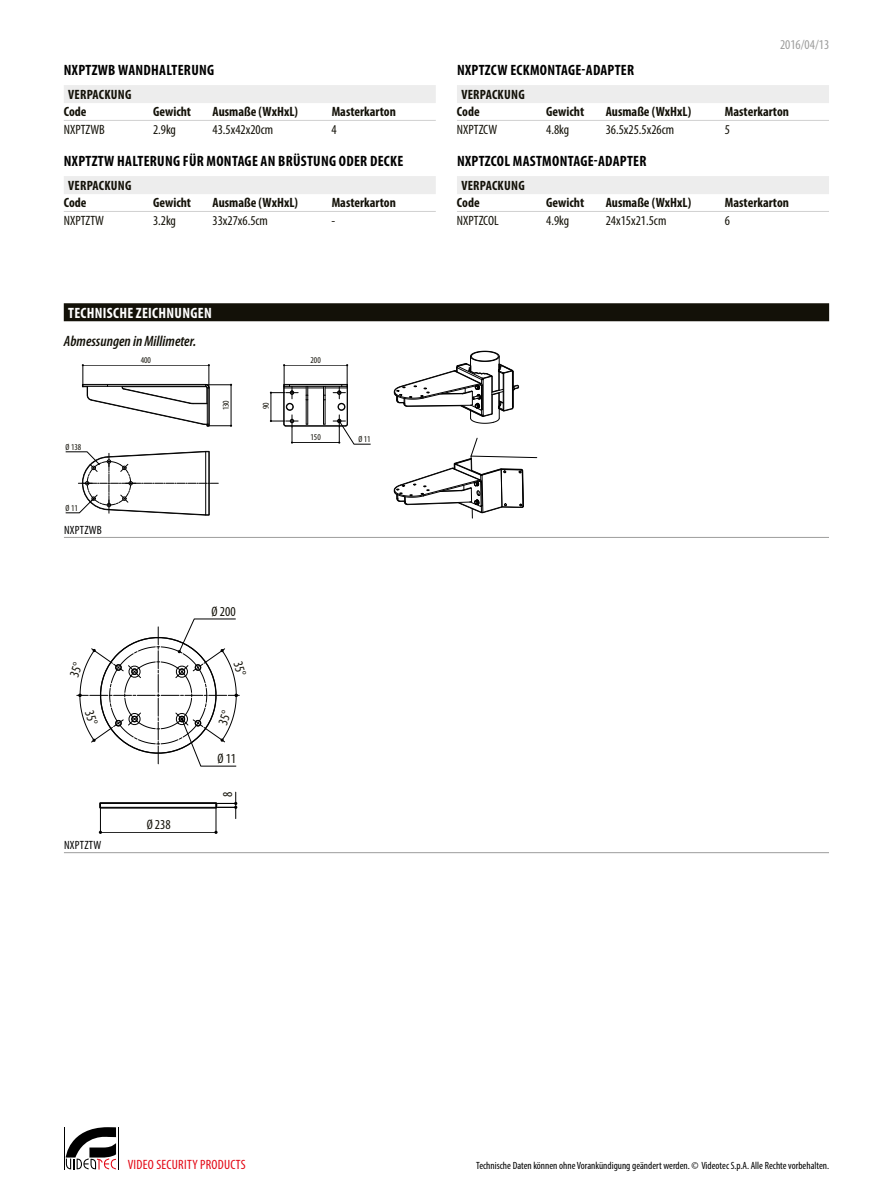
<style>
.page{position:relative;width:893px;height:1191px;background:#fff}
.page>*{position:absolute;margin:0;border:0;box-sizing:border-box;transform-origin:0 0}
.t1{font:700 condensed 15px "Myriad Pro";letter-spacing:.02em;color:#000}
.t2{font:italic 600 condensed 15px "Myriad Pro";color:#131108}
.t3{font:700 condensed 15px "Myriad Pro";letter-spacing:.02em;color:#fff}
.t4{font:condensed 13.65px "Myriad Pro";color:#131108}
.t5{font:700 condensed 13.5px "Myriad Pro";color:#131108}
.t6{font:condensed 13.5px "Myriad Pro";color:#131108}
.t7{font:700 condensed 13.5px/17.7px "Myriad Pro";letter-spacing:.02em;color:#131108}
.t8{font:condensed 13.5px "Myriad Pro";letter-spacing:.02em;color:#e30613}
.t9{font:condensed 13.5px "Myriad Pro";color:#9d9d9c}
.t10{font:condensed 12px "Myriad Pro";letter-spacing:.02em;color:#000}
.t11{font:condensed 10.5px "Myriad Pro";color:#000}
.t12{font:condensed 8.85px "Myriad Pro";color:#131108}
</style>
<div class="page">
<hr style="left:64px;top:1127px;width:1px;height:42px;background:#000">
<hr style="left:118px;top:1127px;width:1px;height:42px;background:#000">
<svg style="left:66px;top:1127px;width:50px;height:42px"></svg>
<div style="left:64px;top:85px;width:372px;height:18px;background:#ededed"></div>
<hr style="left:64px;top:120px;width:372px;height:1px;background:#d0d0d0">
<div style="left:64px;top:176px;width:372px;height:18px;background:#ededed"></div>
<hr style="left:64px;top:211px;width:372px;height:1px;background:#d0d0d0">
<div style="left:457px;top:85px;width:372px;height:18px;background:#ededed"></div>
<hr style="left:457px;top:120px;width:372px;height:1px;background:#d0d0d0">
<div style="left:457px;top:176px;width:372px;height:18px;background:#ededed"></div>
<hr style="left:457px;top:211px;width:372px;height:1px;background:#d0d0d0">
<div style="left:64px;top:303px;width:765px;height:18px;background:#131108"></div>
<svg style="left:394px;top:438px;width:143px;height:80px"></svg>
<svg style="left:394px;top:351px;width:125px;height:72px"></svg>
<svg style="left:65px;top:451px;width:153px;height:64px"></svg>
<svg style="left:270px;top:364px;width:101px;height:80px"></svg>
<svg style="left:82px;top:364px;width:150px;height:63px"></svg>
<hr style="left:64px;top:537px;width:765px;height:1px;background:#9d9d9c">
<svg style="left:99px;top:792px;width:138px;height:42px"></svg>
<hr style="left:64px;top:852px;width:765px;height:1px;background:#9d9d9c">
<svg style="left:76px;top:619px;width:164px;height:147px"></svg>
<p class="t1" style="left:64px;top:61px;width:152px">NXPTZWB WANDHALTERUNG</p>
<p class="t7" style="left:64px;top:85px;width:69px;text-indent:4px">VERPACKUNG<br>Code</p>
<p class="t5" style="left:153px;top:103px;width:40px">Gewicht</p>
<p class="t5" style="left:213px;top:103px;width:87px">Ausmaße (WxHxL)</p>
<p class="t5" style="left:332px;top:103px;width:66px">Masterkarton</p>
<p class="t6" style="left:64px;top:121px;width:43px">NXPTZWB</p>
<p class="t6" style="left:153px;top:121px;width:24px">2.9kg</p>
<p class="t6" style="left:213px;top:121px;width:62px">43.5x42x20cm</p>
<p class="t6" style="left:332px;top:121px;width:7px">4</p>
<p class="t1" style="left:64px;top:152px;width:341px">NXPTZTW HALTERUNG FÜR MONTAGE AN BRÜSTUNG ODER DECKE</p>
<p class="t7" style="left:64px;top:176px;width:69px;text-indent:4px">VERPACKUNG<br>Code</p>
<p class="t5" style="left:153px;top:194px;width:40px">Gewicht</p>
<p class="t5" style="left:213px;top:194px;width:87px">Ausmaße (WxHxL)</p>
<p class="t5" style="left:332px;top:194px;width:66px">Masterkarton</p>
<p class="t6" style="left:64px;top:212px;width:42px">NXPTZTW</p>
<p class="t6" style="left:153px;top:212px;width:24px">3.2kg</p>
<p class="t6" style="left:213px;top:212px;width:57px">33x27x6.5cm</p>
<p class="t6" style="left:332px;top:212px;width:5px">-</p>
<p class="t3" style="left:68px;top:303px;width:145px">TECHNISCHE ZEICHNUNGEN</p>
<p class="t2" style="left:64px;top:332px;width:134px">Abmessungen in Millimeter.</p>
<p class="t12" style="left:141px;top:355px;width:12px">400</p>
<p class="t12" style="left:310px;top:355px;width:12px">200</p>
<p class="t12" style="left:66px;top:442px;width:17px">Ø 138</p>
<p class="t12" style="left:66px;top:503px;width:14px">Ø 11</p>
<p class="t10" style="left:64px;top:523px;width:39px">NXPTZWB</p>
<p class="t12" style="left:221px;top:410px;width:12px;rotate:-90deg">130</p>
<p class="t12" style="left:261px;top:409px;width:8px;rotate:-90deg">90</p>
<p class="t12" style="left:310px;top:433px;width:12px">150</p>
<p class="t12" style="left:358px;top:434px;width:14px">Ø 11</p>
<p class="t4" style="left:212px;top:603px;width:26px">Ø 200</p>
<p class="t9" style="left:780px;top:37px;width:51px">2016/04/13</p>
<p class="t1" style="left:457px;top:61px;width:179px">NXPTZCW ECKMONTAGE-ADAPTER</p>
<p class="t7" style="left:457px;top:85px;width:69px;text-indent:4px">VERPACKUNG<br>Code</p>
<p class="t5" style="left:546px;top:103px;width:40px">Gewicht</p>
<p class="t5" style="left:606px;top:103px;width:87px">Ausmaße (WxHxL)</p>
<p class="t5" style="left:725px;top:103px;width:66px">Masterkarton</p>
<p class="t6" style="left:457px;top:121px;width:42px">NXPTZCW</p>
<p class="t6" style="left:546px;top:121px;width:24px">4.8kg</p>
<p class="t6" style="left:606px;top:121px;width:70px">36.5x25.5x26cm</p>
<p class="t6" style="left:725px;top:121px;width:7px">5</p>
<p class="t1" style="left:457px;top:152px;width:191px">NXPTZCOL MASTMONTAGE-ADAPTER</p>
<p class="t7" style="left:457px;top:176px;width:69px;text-indent:4px">VERPACKUNG<br>Code</p>
<p class="t5" style="left:546px;top:194px;width:40px">Gewicht</p>
<p class="t5" style="left:606px;top:194px;width:87px">Ausmaße (WxHxL)</p>
<p class="t5" style="left:725px;top:194px;width:66px">Masterkarton</p>
<p class="t6" style="left:457px;top:212px;width:43px">NXPTZCOL</p>
<p class="t6" style="left:546px;top:212px;width:24px">4.9kg</p>
<p class="t6" style="left:606px;top:212px;width:62px">24x15x21.5cm</p>
<p class="t6" style="left:725px;top:212px;width:7px">6</p>
<p class="t10" style="left:64px;top:838px;width:39px">NXPTZTW</p>
<p class="t4" style="left:147px;top:817px;width:26px">Ø 238</p>
<p class="t4" style="left:217px;top:751px;width:20px">Ø 11</p>
<p class="t4" style="left:220px;top:797px;width:7px;rotate:-90deg">8</p>
<p class="t8" style="left:128px;top:1156px;width:119px">VIDEO SECURITY PRODUCTS</p>
<p class="t11" style="left:476px;top:1159px;width:354px">Technische Daten können ohne Vorankündigung geändert werden. © Videotec S.p.A. Alle Rechte vorbehalten.</p>
</div>
